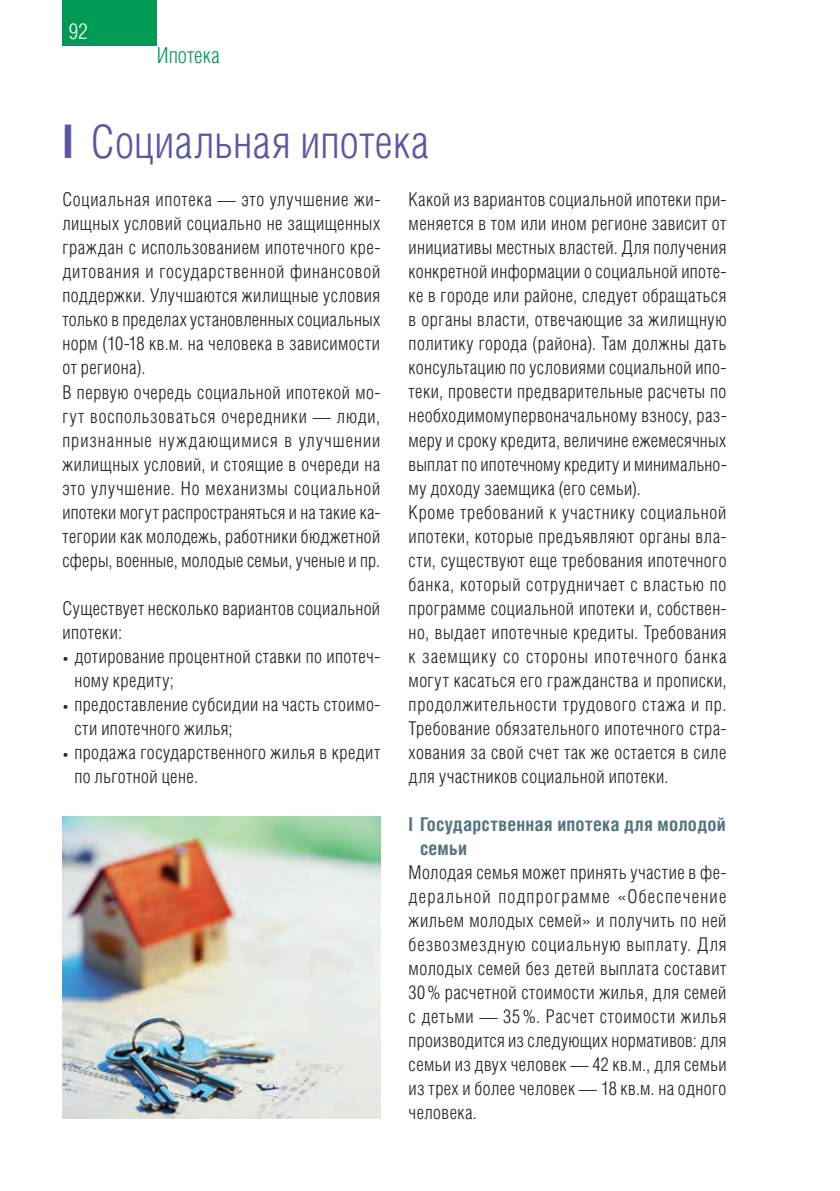
<style>
.page{position:relative;width:840px;height:1191px;background:#fff}
.page>*{position:absolute;margin:0;border:0;box-sizing:border-box;transform-origin:0 0}
.t1{font:300 46px "Helios Cond";letter-spacing:.005em;color:#5a57a5}
.t2{font:300 22px "Helios Cond";color:#009a54}
.t3{font:300 22px "Helios Cond";color:#fff}
.t4{font:300 19px/24px "Helios Cond";letter-spacing:.025em;color:#231f20}
.t5{font:700 19px/24px "Helios Cond";letter-spacing:.01em;color:#557482}
.s1{font-weight:900}
.s2{font-weight:100}
</style>
<div class="page">
<div style="left:62px;top:0;width:95px;height:46px;background:#009a54"></div>
<img style="left:62px;top:816px;width:318px;height:302px">
<p class="t3" style="left:69px;top:18px;width:20px">92</p>
<p class="t2" style="left:157px;top:43px;width:64px">Ипотека</p>
<h1 class="t1" style="left:62px;top:116px;width:367px"><span class="s1">|</span> Социальная ипотека</h1>
<p class="t4" style="left:62px;top:188px;width:319px">Социальная ипотека — это улучшение жи&shy;лищных условий социально не защищенных граждан с использованием ипотечного кре&shy;дитования и государственной финансовой поддержки. Улучшаются жилищные условия только в пределах установленных социальных норм (10-18 кв.м. на человека в зависимости от региона).<br>В первую очередь социальной ипотекой мо&shy;гут воспользоваться очередники — люди, признанные нуждающимися в улучшении жилищных условий, и стоящие в очереди на это улучшение. Но механизмы социальной ипотеки могут распространяться и на такие ка&shy;тегории как молодежь, работники бюджетной сферы, военные, молодые семьи, ученые и пр.</p>
<p class="t4" style="left:62px;top:596px;width:319px">Существует несколько вариантов социальной ипотеки:</p>
<p class="t4" style="left:74px;top:644px;width:307px;text-indent:-12px"><span class="s2">•</span> дотирование процентной ставки по ипотеч&shy;ному кредиту;</p>
<p class="t4" style="left:74px;top:692px;width:307px;text-indent:-12px"><span class="s2">•</span> предоставление субсидии на часть стоимо&shy;сти ипотечного жилья;</p>
<p class="t4" style="left:74px;top:740px;width:307px;text-indent:-12px"><span class="s2">•</span> продажа государственного жилья в кредит по льготной цене.</p>
<p class="t4" style="left:408px;top:188px;width:319px">Какой из вариантов социальной ипотеки при&shy;меняется в том или ином регионе зависит от инициативы местных властей. Для получения конкретной информации о социальной ипоте&shy;ке в городе или районе, следует обращаться в органы власти, отвечающие за жилищную политику города (района). Там должны дать консультацию по условиями социальной ипо&shy;теки, провести предварительные расчеты по необходимомупервоначальному взносу, раз&shy;меру и сроку кредита, величине ежемесячных выплат по ипотечному кредиту и минимально&shy;му доходу заемщика (его семьи).<br>Кроме требований к участнику социальной ипотеки, которые предъявляют органы вла&shy;сти, существуют еще требования ипотечного банка, который сотрудничает с властью по программе социальной ипотеки и, собствен&shy;но, выдает ипотечные кредиты. Требования к заемщику со стороны ипотечного банка могут касаться его гражданства и прописки, продолжительности трудового стажа и пр.<br>Требование обязательного ипотечного стра&shy;хования за свой счет так же остается в силе для участников социальной ипотеки.</p>
<p class="t5" style="left:420px;top:813px;width:307px;text-indent:-11px"><span class="s1">|</span> Государственная ипотека для молодой семьи</p>
<p class="t4" style="left:408px;top:860px;width:319px;text-align:justify">Молодая семья может принять участие в фе&shy;деральной подпрограмме «Обеспечение жильем молодых семей» и получить по ней безвозмездную социальную выплату. Для молодых семей без детей выплата составит 30 % расчетной стоимости жилья, для семей с детьми — 35 %. Расчет стоимости жилья производится из следующих нормативов: для семьи из двух человек — 42 кв.м., для семьи из трех и более человек — 18 кв.м. на одного человека.</p>
</div>
